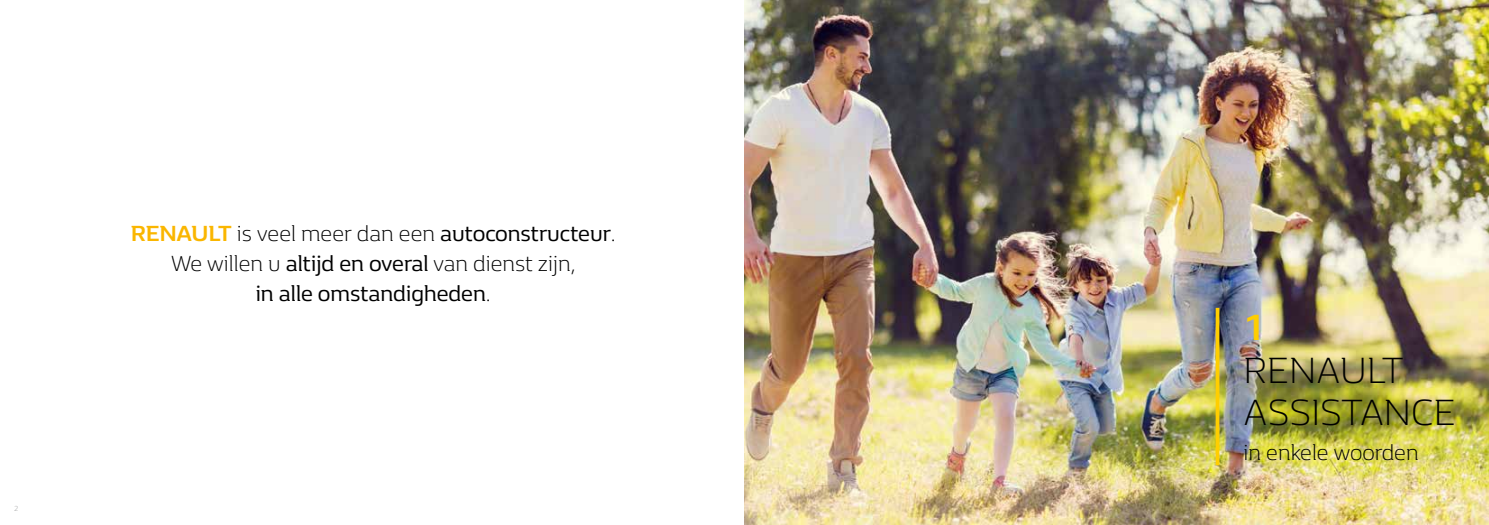
<style>
.page{position:relative;width:1489px;height:525px;background:#fff}
.page>*{position:absolute;margin:0;border:0;box-sizing:border-box;transform-origin:0 0}
.t1{font:300 37.5px/42.5px "Renault Life";color:#000}
.t2{font:700 37.5px "Renault Life";color:#ffce00}
.t3{font:22.5px/30px "Renault Life";color:#000;text-align:center}
.t4{font:300 22.5px "Renault Life";color:#000}
.t5{font:300 7.5px "Renault Life";color:#9c9d9d}
.s1{font-weight:700;color:#fab600}
.s2{font-weight:300}
</style>
<div class="page">
<img style="left:744px;top:0;width:744px;height:524px">
<svg style="left:1215px;top:308px;width:4px;height:157px"></svg>
<p class="t5" style="left:14px;top:503px;width:6px">2</p>
<p class="t3" style="left:131px;top:217px;width:486px"><span class="s1">RENAULT</span> <span class="s2">is veel meer dan een</span> autoconstructeur<span class="s2">.<br>We willen u</span> altijd en overal <span class="s2">van dienst zijn,<br></span>in alle omstandigheden<span class="s2">.</span></p>
<h1 class="t2" style="left:1243px;top:302px;width:23px">1</h1>
<h1 class="t1" style="left:1243px;top:347px;width:213px">RENAULT<br>ASSISTANCE</h1>
<p class="t4" style="left:1243px;top:437px;width:177px">in enkele woorden</p>
</div>
